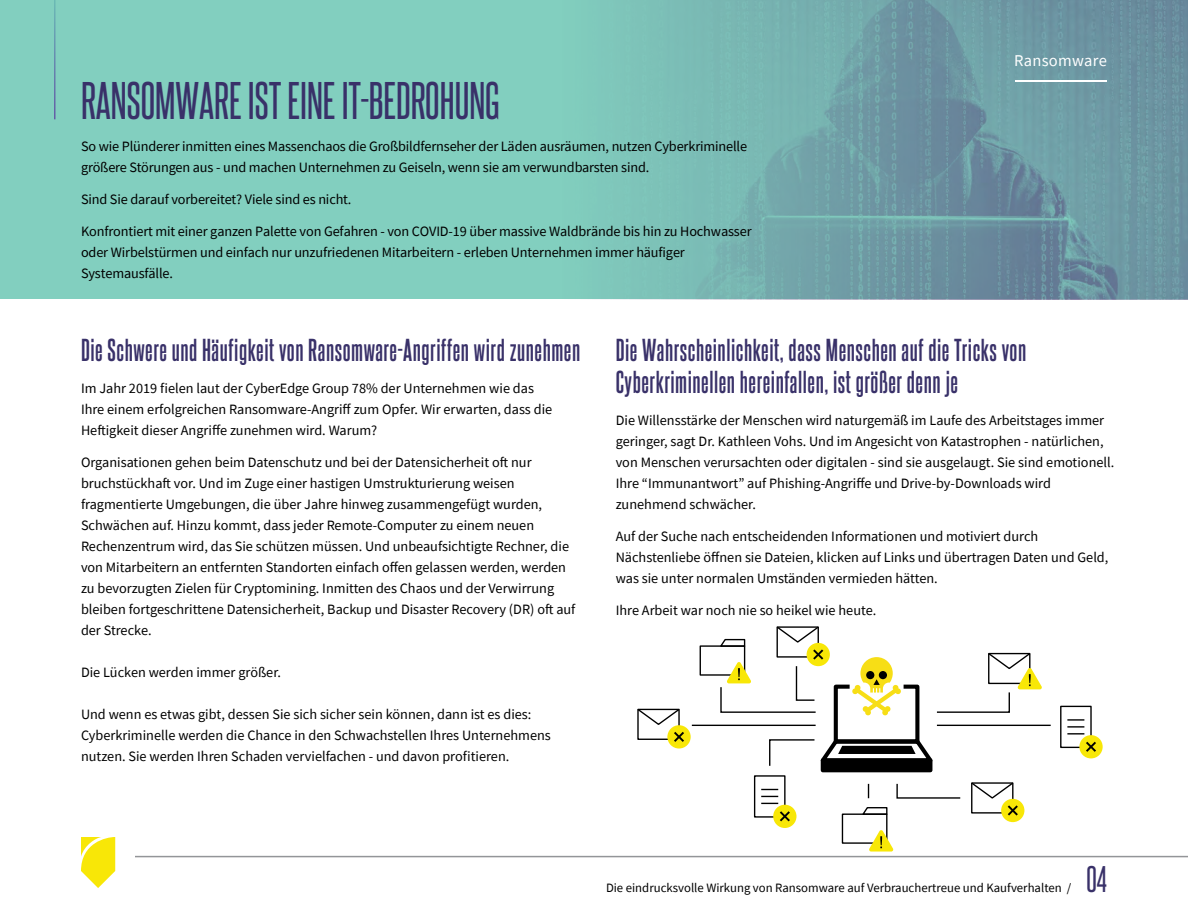
<style>
.page{position:relative;width:1188px;height:918px;background:#fff}
.page>*{position:absolute;margin:0;border:0;box-sizing:border-box;transform-origin:0 0}
.t1{font:45px "Steelfish Rg";color:#393169}
.t2{font:31.5px "Steelfish Rg";color:#393169}
.t3{font:700 27px/32.4px "Steelfish Rg";letter-spacing:.02em;color:#393169}
.t4{font:16.5px "Source Sans Pro";letter-spacing:.02em;color:#fff}
.t5{font:14.25px/21px "Source Sans Pro";color:#000}
.t6{font:12.75px "Source Sans Pro";color:#000}
</style>
<div class="page">
<div style="left:0;top:0;width:1188px;height:299px;background:#82cfbf"></div>
<img style="left:623px;top:0;width:565px;height:299px">
<svg style="left:81px;top:837px;width:34px;height:51px"></svg>
<hr style="left:54px;top:0;width:2px;height:119px;background:#fff">
<div style="left:1060px;top:706px;width:32px;height:42px;border:1px solid #000"></div>
<hr style="left:692px;top:725px;width:124px;height:1px;background:#000">
<hr style="left:937px;top:725px;width:114px;height:1px;background:#000">
<svg style="left:868px;top:784px;width:1px;height:14px"></svg>
<div style="left:821px;top:758px;width:111px;height:14px;border:4px solid #000"></div>
<svg style="left:667px;top:725px;width:24px;height:24px"></svg>
<svg style="left:637px;top:708px;width:49px;height:36px"></svg>
<div style="left:1001px;top:799px;width:23px;height:23px;background:#f8e707;border-radius:50%"></div>
<svg style="left:971px;top:782px;width:49px;height:36px"></svg>
<div style="left:1079px;top:735px;width:24px;height:23px;background:#f8e707;border-radius:50%"></div>
<svg style="left:1067px;top:719px;width:31px;height:35px"></svg>
<div style="left:754px;top:775px;width:32px;height:43px;border:1px solid #000"></div>
<svg style="left:761px;top:796px;width:17px;height:1px"></svg>
<svg style="left:761px;top:789px;width:17px;height:1px"></svg>
<div style="left:773px;top:805px;width:23px;height:23px;background:#f8e707;border-radius:50%"></div>
<svg style="left:761px;top:803px;width:31px;height:20px"></svg>
<div style="left:700px;top:645px;width:45px;height:31px;border:1px solid #000"></div>
<div style="left:842px;top:814px;width:45px;height:30px;border:1px solid #000"></div>
<svg style="left:860px;top:807px;width:28px;height:9px"></svg>
<svg style="left:869px;top:830px;width:25px;height:22px"></svg>
<svg style="left:896px;top:783px;width:65px;height:16px"></svg>
<svg style="left:718px;top:626px;width:324px;height:141px"></svg>
<hr style="left:135px;top:856px;width:1053px;height:1px;background:#939598">
<hr style="left:1016px;top:80px;width:91px;height:2px;background:#fff">
<h1 class="t1" style="left:81px;top:73px;width:420px">RANSOMWARE IST EINE IT-BEDROHUNG</h1>
<p class="t5" style="left:81px;top:136px;width:668px">So wie Plünderer inmitten eines Massenchaos die Großbildfernseher der Läden ausräumen, nutzen Cyberkriminelle größere Störungen aus - und machen Unternehmen zu Geiseln, wenn sie am verwundbarsten sind.</p>
<p class="t5" style="left:81px;top:189px;width:272px">Sind Sie darauf vorbereitet? Viele sind es nicht.</p>
<p class="t5" style="left:81px;top:220px;width:672px">Konfrontiert mit einer ganzen Palette von Gefahren - von COVID-19 über massive Waldbrände bis hin zu Hochwasser oder Wirbelstürmen und einfach nur unzufriedenen Mitarbeitern - erleben Unternehmen immer häufiger<br>Systemausfälle.</p>
<p class="t4" style="left:1014px;top:50px;width:94px">Ransomware</p>
<h3 class="t3" style="left:81px;top:333px;width:501px">Die Schwere und Häufigkeit von Ransomware-Angriffen wird zunehmen</h3>
<p class="t5" style="left:81px;top:378px;width:473px">Im Jahr 2019 fielen laut der CyberEdge Group 78% der Unternehmen wie das<br>Ihre einem erfolgreichen Ransomware-Angriff zum Opfer. Wir erwarten, dass die<br>Heftigkeit dieser Angriffe zunehmen wird. Warum?</p>
<p class="t5" style="left:81px;top:451px;width:496px">Organisationen gehen beim Datenschutz und bei der Datensicherheit oft nur bruchstückhaft vor. Und im Zuge einer hastigen Umstrukturierung weisen fragmentierte Umgebungen, die über Jahre hinweg zusammengefügt wurden, Schwächen auf. Hinzu kommt, dass jeder Remote-Computer zu einem neuen Rechenzentrum wird, das Sie schützen müssen. Und unbeaufsichtigte Rechner, die von Mitarbeitern an entfernten Standorten einfach offen gelassen werden, werden zu bevorzugten Zielen für Cryptomining. Inmitten des Chaos und der Verwirrung bleiben fortgeschrittene Datensicherheit, Backup und Disaster Recovery (DR) oft auf der Strecke.</p>
<p class="t5" style="left:81px;top:661px;width:202px">Die Lücken werden immer größer.</p>
<p class="t5" style="left:81px;top:703px;width:471px">Und wenn es etwas gibt, dessen Sie sich sicher sein können, dann ist es dies:<br>Cyberkriminelle werden die Chance in den Schwachstellen Ihres Unternehmens nutzen. Sie werden Ihren Schaden vervielfachen - und davon profitieren.</p>
<h3 class="t3" style="left:616px;top:333px;width:412px">Die Wahrscheinlichkeit, dass Menschen auf die Tricks von<br>Cyberkriminellen hereinfallen, ist größer denn je</h3>
<p class="t5" style="left:616px;top:410px;width:500px">Die Willensstärke der Menschen wird naturgemäß im Laufe des Arbeitstages immer geringer, sagt Dr. Kathleen Vohs. Und im Angesicht von Katastrophen - natürlichen, von Menschen verursachten oder digitalen - sind sie ausgelaugt. Sie sind emotionell.<br>Ihre “Immunantwort” auf Phishing-Angriffe und Drive-by-Downloads wird zunehmend schwächer.</p>
<p class="t5" style="left:616px;top:526px;width:494px">Auf der Suche nach entscheidenden Informationen und motiviert durch<br>Nächstenliebe öffnen sie Dateien, klicken auf Links und übertragen Daten und Geld, was sie unter normalen Umständen vermieden hätten.</p>
<p class="t5" style="left:616px;top:600px;width:262px">Ihre Arbeit war noch nie so heikel wie heute.</p>
<p class="t6" style="left:606px;top:880px;width:467px">Die eindrucksvolle Wirkung von Ransomware auf Verbrauchertreue und Kaufverhalten /</p>
<h2 class="t2" style="left:1087px;top:860px;width:22px">04</h2>
</div>
